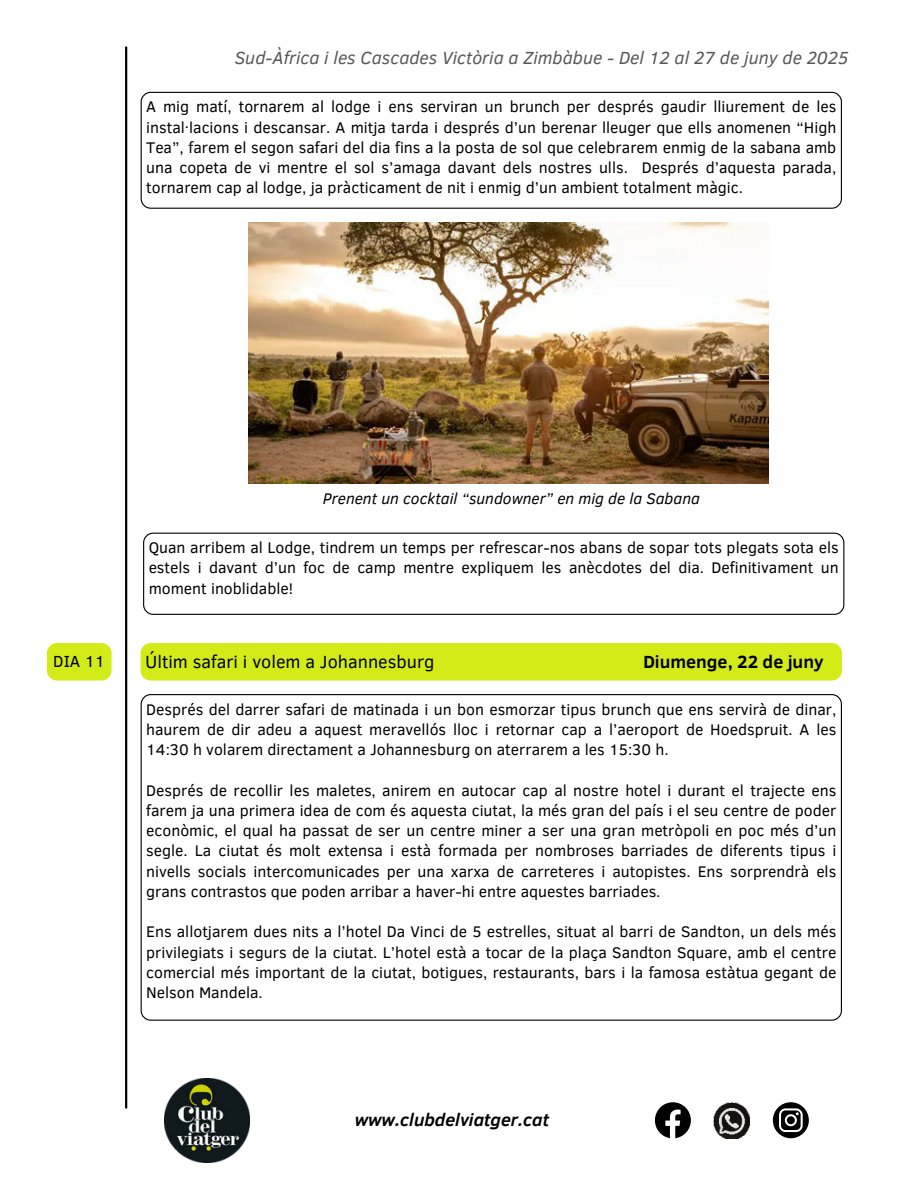
<style>
.page{position:relative;width:918px;height:1188px;background:#fff}
.page>*{position:absolute;margin:0;border:0;box-sizing:border-box;transform-origin:0 0}
.t1{font:italic 18px "Clear Sans";color:#575757}
.t2{font:18px "Clear Sans";color:#000}
.t3{font:italic 700 18px "Clear Sans";color:#000}
.t4{font:700 18px "Clear Sans";color:#000}
.t5{font:16.5px "Clear Sans";color:#000}
.t6{font:15.75px/20.2px "Clear Sans";color:#000;text-align:justify}
.t7{font:italic 15.75px "Clear Sans";color:#000}
</style>
<div class="page">
<hr style="left:125px;top:47px;width:2px;height:1061px;background:#000">
<svg style="left:655px;top:1102px;width:36px;height:36px"></svg>
<svg style="left:773px;top:1102px;width:36px;height:36px"></svg>
<img style="left:714px;top:1102px;width:36px;height:36px">
<img style="left:165px;top:1078px;width:84px;height:85px">
<svg style="left:141px;top:92px;width:701px;height:117px"></svg>
<div style="left:141px;top:643px;width:701px;height:38px;background:#d3eb17;border-radius:10px"></div>
<svg style="left:143px;top:533px;width:701px;height:82px"></svg>
<div style="left:47px;top:643px;width:64px;height:38px;background:#d3eb17;border-radius:10px"></div>
<svg style="left:317px;top:483px;width:392px;height:1px"></svg>
<img style="left:249px;top:222px;width:520px;height:261px">
<svg style="left:141px;top:694px;width:701px;height:326px"></svg>
<p class="t1" style="left:235px;top:46px;width:615px">Sud-Àfrica i les Cascades Victòria a Zimbàbue - Del 12 al 27 de juny de 2025</p>
<p class="t6" style="left:146px;top:97px;width:692px">A mig matí, tornarem al lodge i ens serviran un brunch per després gaudir lliurement de les instal·lacions i descansar. A mitja tarda i després d’un berenar lleuger que ells anomenen “High Tea”, farem el segon safari del dia fins a la posta de sol que celebrarem enmig de la sabana amb una copeta de vi mentre el sol s’amaga davant dels nostres ulls. Després d’aquesta parada, tornarem cap al lodge, ja pràcticament de nit i enmig d’un ambient totalment màgic.</p>
<p class="t5" style="left:53px;top:650px;width:53px">DIA 11</p>
<p class="t7" style="left:323px;top:487px;width:379px">Prenent un cocktail “sundowner” en mig de la Sabana</p>
<p class="t6" style="left:149px;top:538px;width:692px">Quan arribem al Lodge, tindrem un temps per refrescar-nos abans de sopar tots plegats sota els estels i davant d’un foc de camp mentre expliquem les anècdotes del dia. Definitivament un moment inoblidable!</p>
<p class="t2" style="left:145px;top:650px;width:291px">Últim safari i volem a Johannesburg</p>
<p class="t4" style="left:643px;top:648px;width:182px">Diumenge, 22 de juny</p>
<p class="t6" style="left:146px;top:699px;width:692px">Després del darrer safari de matinada i un bon esmorzar tipus brunch que ens servirà de dinar, haurem de dir adeu a aquest meravellós lloc i retornar cap a l’aeroport de Hoedspruit. A les 14:30 h volarem directament a Johannesburg on aterrarem a les 15:30 h.</p>
<p class="t6" style="left:146px;top:780px;width:692px">Després de recollir les maletes, anirem en autocar cap al nostre hotel i durant el trajecte ens farem ja una primera idea de com és aquesta ciutat, la més gran del país i el seu centre de poder econòmic, el qual ha passat de ser un centre miner a ser una gran metròpoli en poc més d’un segle. La ciutat és molt extensa i està formada per nombroses barriades de diferents tipus i nivells socials intercomunicades per una xarxa de carreteres i autopistes. Ens sorprendrà els grans contrastos que poden arribar a haver-hi entre aquestes barriades.</p>
<p class="t6" style="left:146px;top:922px;width:692px">Ens allotjarem dues nits a l’hotel Da Vinci de 5 estrelles, situat al barri de Sandton, un dels més privilegiats i segurs de la ciutat. L’hotel està a tocar de la plaça Sandton Square, amb el centre comercial més important de la ciutat, botigues, restaurants, bars i la famosa estàtua gegant de Nelson Mandela.</p>
<p class="t3" style="left:355px;top:1107px;width:196px">www.clubdelviatger.cat</p>
</div>
